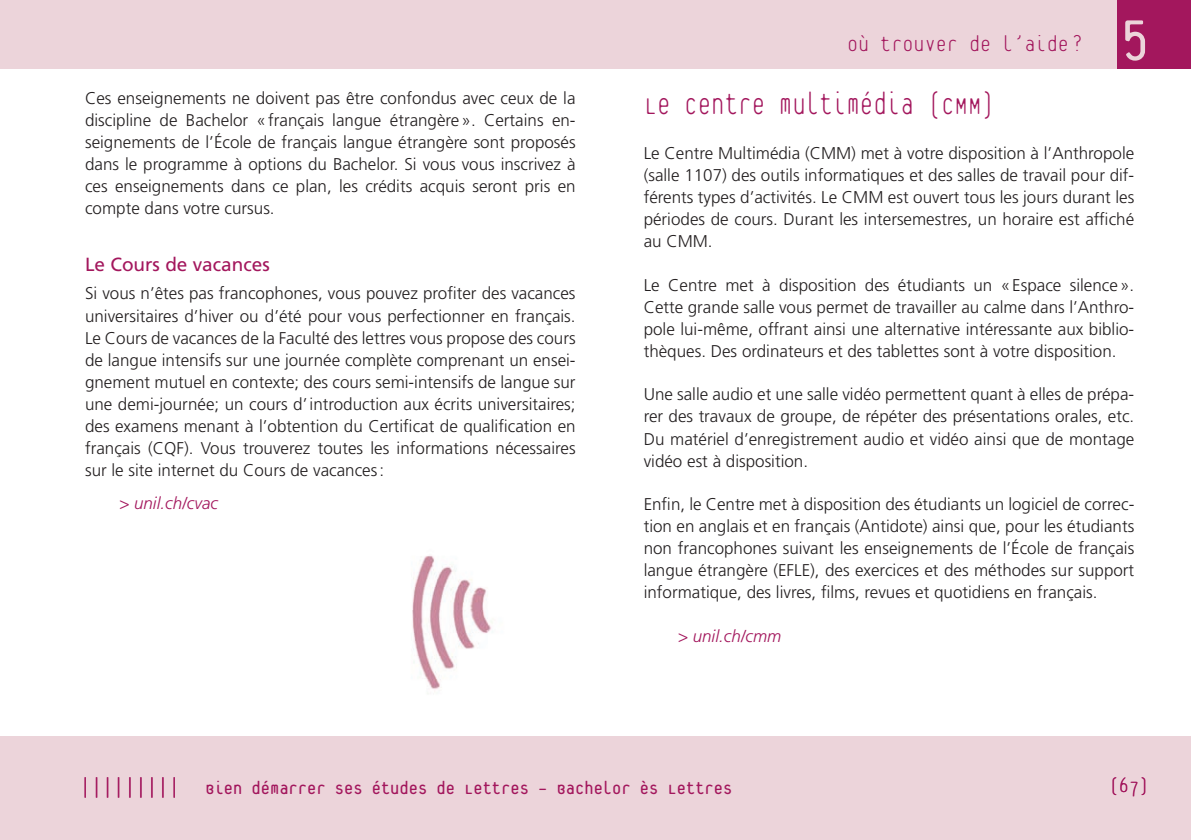
<style>
.page{position:relative;width:1191px;height:840px;background:#fff}
.page>*{position:absolute;margin:0;border:0;box-sizing:border-box;transform-origin:0 0}
.t1{font:60px "Platelet";color:#ecd4da}
.t2{font:100 34px "Platelet";color:#a3175d;scale:.86 1}
.t3{font:100 24px "Platelet";color:#a3175d}
.t4{font:100 22px "Platelet";color:#a3175d}
.t5{font:20px "Platelet";color:#a3175d}
.t6{font:19px "Frutiger LT Std";color:#a3175d}
.t7{font:300 17px/22px "Frutiger LT Std";color:#231f20;text-align:justify}
.t8{font:italic 300 17px "Frutiger LT Std";color:#a3175d}
.s1{font-weight:100;font-size:24px}
</style>
<div class="page">
<div style="left:0;top:736px;width:1191px;height:103px;background:#ecd4da"></div>
<div style="left:0;top:0;width:1191px;height:68px;background:#ecd4da"></div>
<div style="left:1117px;top:0;width:74px;height:68px;background:#a3175d"></div>
<img style="left:412px;top:555px;width:81px;height:139px">
<p class="t7" style="left:85px;top:87px;width:492px">Ces enseignements ne doivent pas être confondus avec ceux de la discipline de Bachelor «français langue étrangère». Certains en&shy;seignements de l’École de français langue étrangère sont proposés dans le programme à options du Bachelor. Si vous vous inscrivez à ces enseignements dans ce plan, les crédits acquis seront pris en compte dans votre cursus.</p>
<p class="t6" style="left:85px;top:253px;width:186px">Le Cours de vacances</p>
<p class="t7" style="left:85px;top:283px;width:492px">Si vous n’êtes pas francophones, vous pouvez profiter des vacances universitaires d’hiver ou d’été pour vous perfectionner en français.<br>Le Cours de vacances de la Faculté des lettres vous propose des cours de langue intensifs sur une journée complète comprenant un ensei&shy;gnement mutuel en contexte; des cours semi-intensifs de langue sur une demi-journée; un cours d’introduction aux écrits universitaires; des examens menant à l’obtention du Certificat de qualification en français (CQF). Vous trouverez toutes les informations nécessaires sur le site internet du Cours de vacances:</p>
<p class="t8" style="left:119px;top:493px;width:100px">&gt; unil.ch/cvac</p>
<h3 class="t3" style="left:847px;top:34px;width:237px">Où trouver de l’aide ?</h3>
<h1 class="t1" style="left:1121px;top:7px;width:29px">5</h1>
<h2 class="t2" style="left:643px;top:91px;width:410px">Le centre multimédia (CMM)</h2>
<p class="t7" style="left:643px;top:142px;width:492px">Le Centre Multimédia (CMM) met à votre disposition à l’Anthropole (salle 1107) des outils informatiques et des salles de travail pour dif&shy;férents types d’activités. Le CMM est ouvert tous les jours durant les périodes de cours. Durant les intersemestres, un horaire est affiché au CMM.</p>
<p class="t7" style="left:643px;top:274px;width:492px">Le Centre met à disposition des étudiants un «Espace silence».<br>Cette grande salle vous permet de travailler au calme dans l’Anthro&shy;pole lui-même, offrant ainsi une alternative intéressante aux biblio&shy;thèques. Des ordinateurs et des tablettes sont à votre disposition.</p>
<p class="t7" style="left:643px;top:383px;width:492px">Une salle audio et une salle vidéo permettent quant à elles de prépa&shy;rer des travaux de groupe, de répéter des présentations orales, etc.<br>Du matériel d’enregistrement audio et vidéo ainsi que de montage vidéo est à disposition.</p>
<p class="t7" style="left:643px;top:493px;width:492px">Enfin, le Centre met à disposition des étudiants un logiciel de correc&shy;tion en anglais et en français (Antidote) ainsi que, pour les étudiants non francophones suivant les enseignements de l’École de français langue étrangère (EFLE), des exercices et des méthodes sur support informatique, des livres, films, revues et quotidiens en français.</p>
<p class="t8" style="left:677px;top:625px;width:105px">&gt; unil.ch/cmm</p>
<p class="t5" style="left:80px;top:779px;width:654px"><span class="s1">|||||||||</span> Bien démarrer ses études de Lettres – Bachelor ès Lettres</p>
<p class="t4" style="left:1108px;top:776px;width:42px">(67)</p>
</div>
